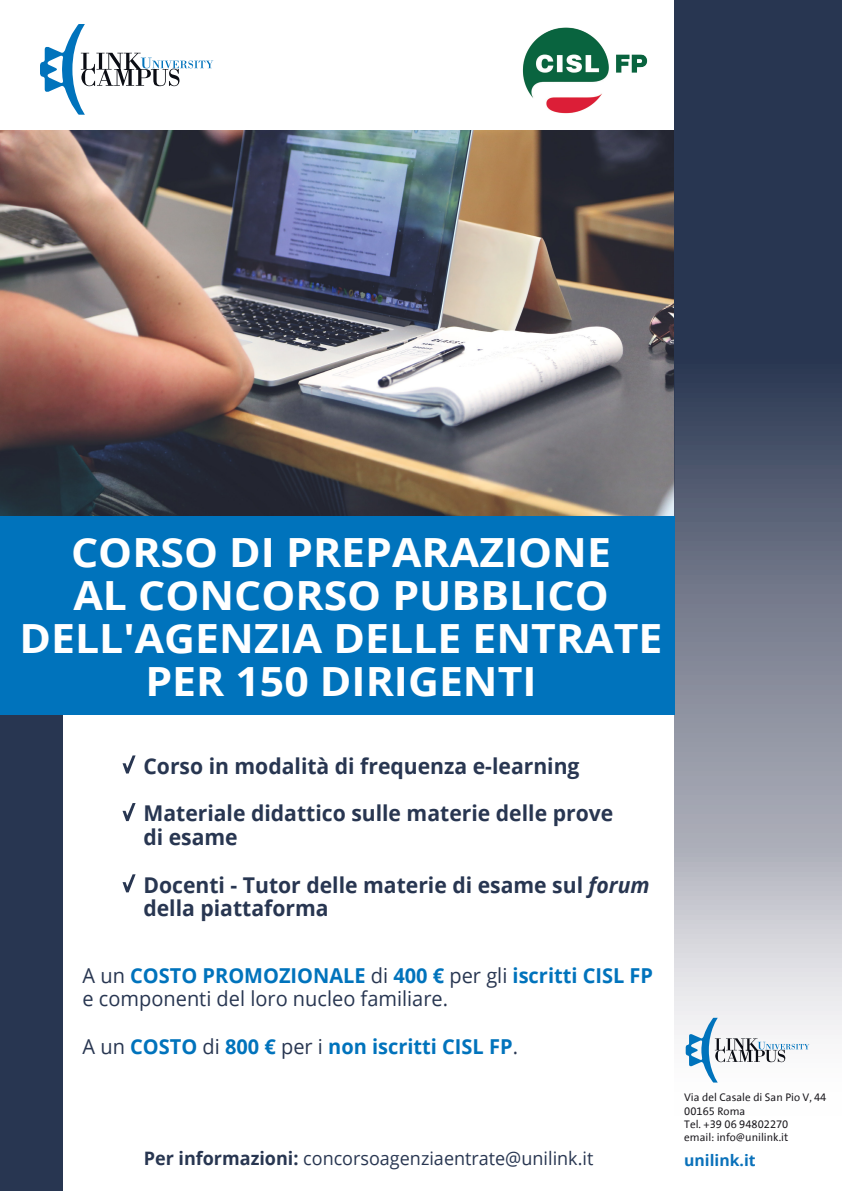
<style>
.page{position:relative;width:842px;height:1191px;background:#fff}
.page>*{position:absolute;margin:0;border:0;box-sizing:border-box;transform-origin:0 0}
.t1{font:700 40.2px/42.9px "Open Sans";color:#fff;text-align:center;scale:1.06 1}
.t2{font:700 21.7px/47.6px "Open Sans";color:#283651}
.t3{font:20.6px/23.6px "Open Sans";color:#283651}
.t4{font:700 20.6px "Open Sans";color:#0073bc}
.t5{font:18.5px "Open Sans";color:#283651}
.t6{font:700 15.7px "Open Sans";color:#0a71ba}
.t7{font:11.2px/13.4px "The Sans Correspondence";color:#19171c}
.s1{font-style:italic}
.s2{font-weight:700;color:#0073bc}
.s3{font-weight:400;color:#283651}
.s4{font-weight:700}
</style>
<div class="page">
<img style="left:0;top:131px;width:675px;height:386px">
<div style="left:0;top:595px;width:63px;height:596px;background:#283651"></div>
<svg style="left:675px;top:0;width:167px;height:1083px;background:#697184"></svg>
<svg style="left:686px;top:1017px;width:123px;height:65px"></svg>
<svg style="left:40px;top:24px;width:173px;height:91px"></svg>
<div style="left:0;top:517px;width:675px;height:198px;background:#0073bc"></div>
<img style="left:522px;top:27px;width:126px;height:87px">
<svg style="left:123px;top:803px;width:13px;height:18px"></svg>
<svg style="left:123px;top:755px;width:13px;height:18px"></svg>
<svg style="left:123px;top:874px;width:13px;height:18px"></svg>
<h1 class="t1" style="left:20px;top:529px;width:608px">CORSO DI PREPARAZIONE<br>AL CONCORSO PUBBLICO<br>DELL'AGENZIA DELLE ENTRATE<br>PER 150 DIRIGENTI</h1>
<p class="t2" style="left:143px;top:741px;width:471px">Corso in modalità di frequenza e-learning<br>Materiale didattico sulle materie delle prove</p>
<p class="t2" style="left:143px;top:812px;width:508px">di esame<br>Docenti - Tutor delle materie di esame sul <span class="s1">forum</span></p>
<p class="t2" style="left:143px;top:884px;width:187px">della piattaforma</p>
<p class="t3" style="left:83px;top:963px;width:572px">A un <span class="s2">COSTO PROMOZIONALE</span> di <span class="s2">400 €</span> per gli <span class="s2">iscritti CISL FP </span>e componenti del loro nucleo familiare.</p>
<p class="t4" style="left:83px;top:1031px;width:437px"><span class="s3">A un</span> COSTO <span class="s3">di</span> 800 € <span class="s3">per i</span> non iscritti CISL FP<span class="s3">.</span></p>
<p class="t5" style="left:144px;top:1145px;width:451px"><span class="s4">Per informazioni:</span> concorsoagenziaentrate@unilink.it</p>
<p class="t7" style="left:684px;top:1091px;width:143px">Via del Casale di San Pio V, 44<br>00165 Roma<br>Tel. +39 06 94802270<br>email: info@unilink.it</p>
<p class="t6" style="left:684px;top:1149px;width:73px">unilink.it</p>
</div>
